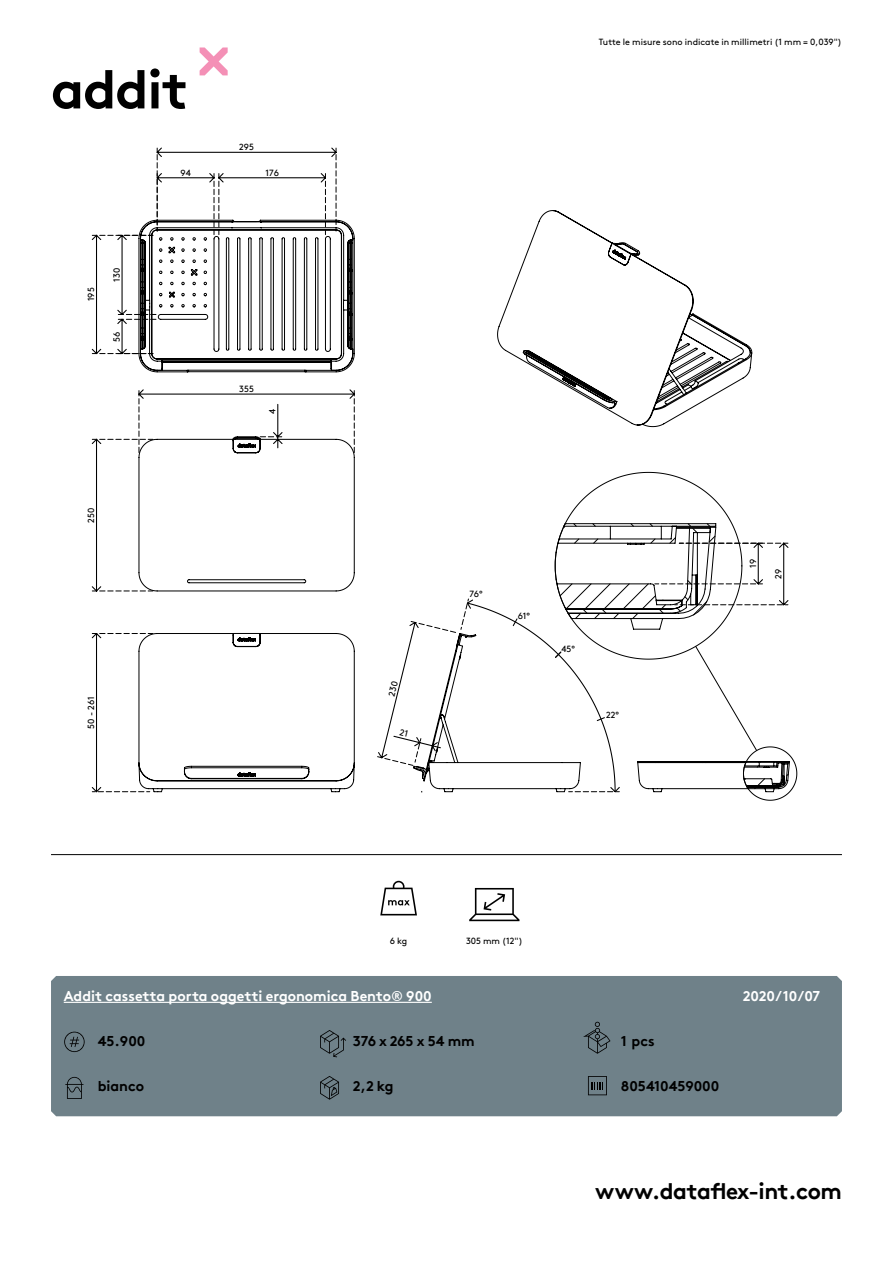
<style>
.page{position:relative;width:893px;height:1263px;background:#fff}
.page>*{position:absolute;margin:0;border:0;box-sizing:border-box;transform-origin:0 0}
.hoofdstuk{font:700 54px "Brown Pro TT";letter-spacing:-.02em;color:#000}
.t1{font:700 22.5px "Brown Pro TT";letter-spacing:-.02em;color:#000}
.body{font:700 14.25px "Brown Pro TT";color:#fff}
.specificaties{font:700 14.25px "Brown Pro TT";color:#000}
.onderschrift{font:9px "Brown";color:#000}
.t2{font:9px "Brown Pro TT Regular Alt";color:#000}
.t3{font:9px "Brown Pro TT";letter-spacing:-.015em;color:#000}
</style>
<div class="page">
<svg style="left:200px;top:47px;width:28px;height:28px"></svg>
<hr style="left:51px;top:854px;width:791px;height:1px;background:#000">
<svg style="left:380px;top:881px;width:37px;height:34px"></svg>
<svg style="left:469px;top:888px;width:50px;height:33px"></svg>
<div style="left:51px;top:976px;width:791px;height:140px;background:#6f8189"></div>
<svg style="left:92px;top:633px;width:263px;height:160px"></svg>
<svg style="left:92px;top:390px;width:263px;height:202px"></svg>
<svg style="left:497px;top:210px;width:256px;height:217px"></svg>
<svg style="left:92px;top:148px;width:263px;height:225px"></svg>
<svg style="left:64px;top:1032px;width:21px;height:20px"></svg>
<svg style="left:65px;top:1077px;width:18px;height:22px"></svg>
<svg style="left:320px;top:1030px;width:26px;height:27px"></svg>
<svg style="left:583px;top:1022px;width:27px;height:32px"></svg>
<svg style="left:320px;top:1076px;width:19px;height:24px"></svg>
<svg style="left:588px;top:1076px;width:19px;height:19px"></svg>
<hr style="left:64px;top:1002px;width:368px;height:1px;background:#fff">
<svg style="left:377px;top:472px;width:421px;height:329px"></svg>
<p class="hoofdstuk" style="left:51px;top:46px;width:139px">addit</p>
<p class="t2" style="left:239px;top:140px;width:16px">295</p>
<p class="t2" style="left:84px;top:301px;width:15px;rotate:-90deg">195</p>
<p class="t2" style="left:110px;top:282px;width:15px;rotate:-90deg">130</p>
<p class="t2" style="left:110px;top:341px;width:12px;rotate:-90deg">56</p>
<p class="t2" style="left:84px;top:523px;width:16px;rotate:-90deg">250</p>
<p class="t2" style="left:180px;top:166px;width:12px">94</p>
<p class="t2" style="left:265px;top:166px;width:15px">176</p>
<p class="t2" style="left:239px;top:382px;width:16px">355</p>
<p class="t2" style="left:266px;top:414px;width:7px;rotate:-90deg">4</p>
<p class="t2" style="left:84px;top:729px;width:34px;rotate:-90deg">50 - 261</p>
<p class="onderschrift" style="left:599px;top:35px;width:245px">Tutte le misure sono indicate in millimetri (1 mm = 0,039")</p>
<p class="t3" style="left:470px;top:586px;width:15px">76°</p>
<p class="t3" style="left:518px;top:608px;width:14px">61°</p>
<p class="t3" style="left:561px;top:642px;width:15px">45°</p>
<p class="t3" style="left:606px;top:708px;width:14px">22°</p>
<p class="onderschrift" style="left:390px;top:934px;width:19px">6 kg</p>
<p class="onderschrift" style="left:466px;top:934px;width:58px">305 mm (12")</p>
<p class="t2" style="left:746px;top:568px;width:10px;rotate:-90deg">19</p>
<p class="t2" style="left:771px;top:579px;width:11px;rotate:-90deg">29</p>
<p class="body" style="left:64px;top:985px;width:370px">Addit cassetta porta oggetti ergonomica Bento® 900</p>
<p class="body" style="left:743px;top:985px;width:79px">2020/10/07</p>
<p class="specificaties" style="left:98px;top:1029px;width:49px">45.900</p>
<p class="specificaties" style="left:98px;top:1074px;width:48px">bianco</p>
<p class="specificaties" style="left:353px;top:1029px;width:123px">376 x 265 x 54 mm</p>
<p class="specificaties" style="left:621px;top:1029px;width:35px">1 pcs</p>
<p class="specificaties" style="left:353px;top:1074px;width:42px">2,2 kg</p>
<p class="specificaties" style="left:621px;top:1074px;width:100px">805410459000</p>
<h2 class="t1" style="left:595px;top:1173px;width:248px">www.dataflex-int.com</h2>
</div>
